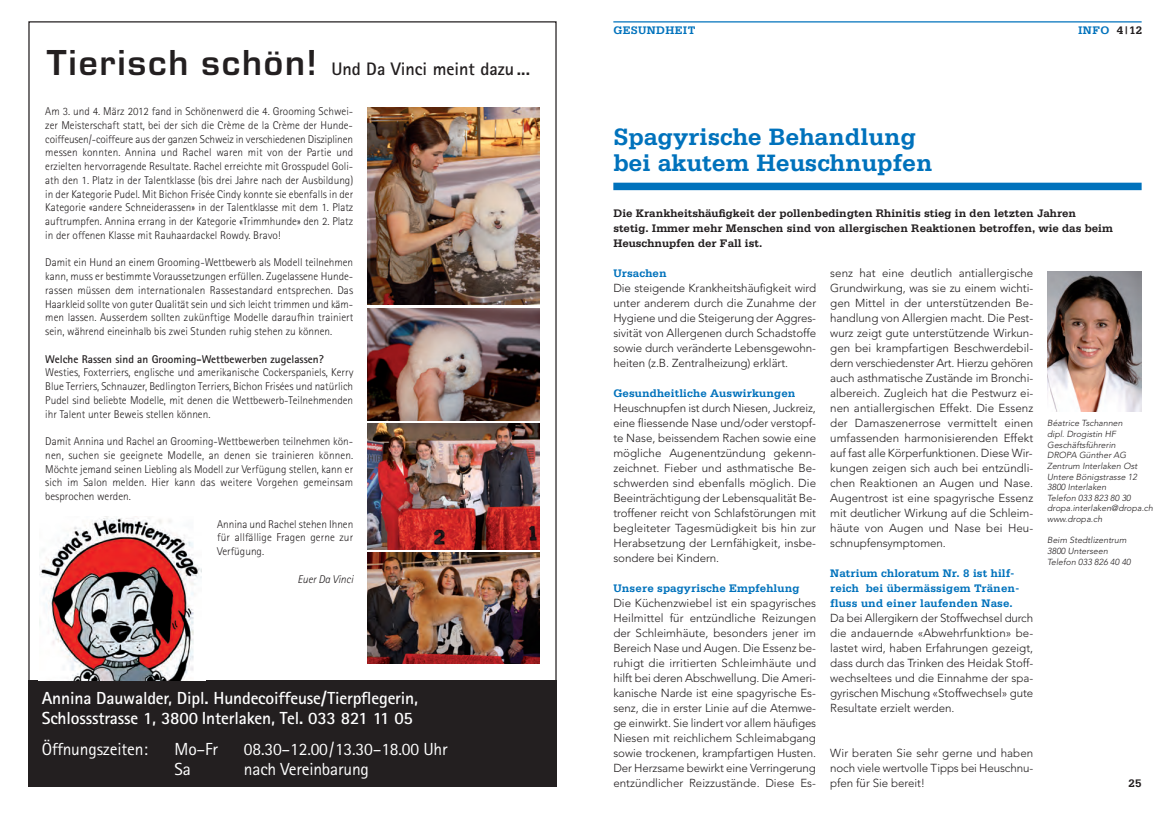
<style>
.page{position:relative;width:1170px;height:815px;background:#fff}
.page>*{position:absolute;margin:0;border:0;box-sizing:border-box;transform-origin:0 0}
.t1{font:700 37.5px "Eurostile T";letter-spacing:.05em;color:#231f20}
.t2{font:700 25px/26.2px "Serifa";color:#0072bc}
.t3{font:700 18.12px "Rotis Sans Serif";color:#231f20}
.t4{font:700 17.5px/20px "Rotis Sans Serif";letter-spacing:-.01em;color:#fff}
.t5{font:17.5px "Rotis Sans Serif";letter-spacing:-.01em;color:#fff}
.t6{font:300 11.5px/15px "Avenir";letter-spacing:-.005em;color:#231f20;text-align:justify}
.t7{font:700 11.5px/15px "Serifa";color:#231f20}
.t8{font:700 11.5px/15px "Serifa";letter-spacing:.01em;color:#0072bc}
.t9{font:700 11.5px "Serifa";letter-spacing:.03em;color:#0072bc}
.t10{font:300 11.25px/13.8px "Rotis Sans Serif";color:#231f20;text-align:justify}
.t11{font:700 11.25px "Rotis Sans Serif";color:#231f20}
.t12{font:italic 300 11.25px "Rotis Sans Serif";color:#231f20}
.t13{font:italic 300 8.75px/10.6px "Avenir";letter-spacing:.005em;color:#231f20}
.s1{color:#231f20}
</style>
<div class="page">
<div style="left:28px;top:680px;width:528px;height:107px;background:#231f20"></div>
<div style="left:38px;top:514px;width:168px;height:167px;background:#fff"></div>
<img style="left:40px;top:517px;width:161px;height:164px">
<img style="left:368px;top:108px;width:171px;height:197px">
<img style="left:368px;top:309px;width:171px;height:111px">
<img style="left:368px;top:424px;width:171px;height:125px">
<img style="left:368px;top:553px;width:171px;height:110px">
<div style="left:613px;top:183px;width:528px;height:7px;background:#0072bc"></div>
<hr style="left:613px;top:21px;width:528px;height:2px;background:#0072bc">
<img style="left:1047px;top:271px;width:94px;height:141px">
<h1 class="t1" style="left:47px;top:41px;width:272px">Tierisch schön!</h1>
<h3 class="t3" style="left:331px;top:63px;width:200px">Und Da Vinci meint dazu ...</h3>
<p class="t10" style="left:45px;top:106px;width:309px">Am 3. und 4. März 2012 fand in Schönenwerd die 4. Grooming Schwei - zer Meisterschaft statt, bei der sich die Crème de la Crème der Hunde&shy;coiffeusen/-coiffeure aus der ganzen Schweiz in verschiedenen Disziplinen messen konnten. Annina und Rachel waren mit von der Partie und erzielten hervorragende Resultate. Rachel erreichte mit Grosspudel Goli&shy;ath den 1. Platz in der Talentklasse (bis drei Jahre nach der Ausbildung) in der Kategorie Pudel. Mit Bichon Frisée Cindy konnte sie ebenfalls in der Kategorie «andere Schneiderassen» in der Talentklasse mit dem 1. Platz auftrumpfen. Annina errang in der Kategorie «Trimmhunde» den 2. Platz in der offenen Klasse mit Rauhaardackel Rowdy. Bravo!</p>
<p class="t10" style="left:45px;top:257px;width:309px">Damit ein Hund an einem Grooming-Wettbewerb als Modell teilnehmen kann, muss er bestimmte Voraussetzungen erfüllen. Zugelassene Hunde&shy;rassen müssen dem internationalen Rassestandard entsprechen. Das Haarkleid sollte von guter Qualität sein und sich leicht trimmen und käm&shy;men lassen. Ausserdem sollten zukünftige Modelle daraufhin trainiert sein, während eineinhalb bis zwei Stunden ruhig stehen zu können.</p>
<p class="t11" style="left:45px;top:355px;width:280px">Welche Rassen sind an Grooming-Wettbewerben zugelassen?</p>
<p class="t10" style="left:45px;top:367px;width:309px">Westies, Foxterriers, englische und amerikanische Cockerspaniels, Kerry Blue Terriers, Schnauzer, Bedlington Terriers, Bichon Frisées und natürlich Pudel sind beliebte Modelle, mit denen die Wettbewerb-Teilnehmenden ihr Talent unter Beweis stellen können.</p>
<p class="t10" style="left:45px;top:436px;width:309px">Damit Annina und Rachel an Grooming-Wettbewerben teilnehmen kön&shy;nen, suchen sie geeignete Modelle, an denen sie trainieren können.<br>Möchte jemand seinen Liebling als Modell zur Verfügung stellen, kann er sich im Salon melden. Hier kann das weitere Vorgehen gemeinsam besprochen werden.</p>
<p class="t10" style="left:217px;top:518px;width:137px">Annina und Rachel stehen Ihnen für allfällige Fragen gerne zur Verfügung.</p>
<p class="t12" style="left:297px;top:575px;width:57px">Euer Da Vinci</p>
<h3 class="t4" style="left:42px;top:690px;width:378px">Annina Dauwalder, Dipl. Hundecoiffeuse/Tierpflegerin,<br>Schlossstrasse 1, 3800 Interlaken, Tel. 033 821 11 05</h3>
<h3 class="t5" style="left:42px;top:742px;width:108px">Öffnungszeiten:</h3>
<h3 class="t5" style="left:174px;top:742px;width:45px">Mo–Fr</h3>
<h3 class="t5" style="left:244px;top:742px;width:205px">08.30–12.00/13.30–18.00 Uhr</h3>
<h3 class="t5" style="left:174px;top:763px;width:18px">Sa</h3>
<h3 class="t5" style="left:244px;top:763px;width:127px">nach Vereinbarung</h3>
<p class="t9" style="left:613px;top:27px;width:84px">GESUNDHEIT</p>
<h2 class="t2" style="left:613px;top:126px;width:321px">Spagyrische Behandlung bei akutem Heuschnupfen</h2>
<p class="t8" style="left:1077px;top:24px;width:66px">INFO <span class="s1">4|12</span></p>
<p class="t7" style="left:613px;top:206px;width:501px">Die Krankheitshäufigkeit der pollenbedingten Rhinitis stieg in den letzten Jahren stetig. Immer mehr Menschen sind von allergischen Reaktionen betroffen, wie das beim<br>Heuschnupfen der Fall ist.</p>
<p class="t8" style="left:613px;top:266px;width:55px">Ursachen</p>
<p class="t6" style="left:613px;top:281px;width:204px">Die steigende Krankheitshäufigkeit wird unter anderem durch die Zunahme der Hygiene und die Steigerung der Aggres&shy;sivität von Allergenen durch Schadstoffe sowie durch veränderte Lebensgewohn&shy;heiten (z.B. Zentralheizung) erklärt.</p>
<p class="t8" style="left:613px;top:386px;width:184px">Gesundheitliche Auswirkungen</p>
<p class="t6" style="left:613px;top:401px;width:204px">Heuschnupfen ist durch Niesen, Juckreiz, eine fliessende Nase und/oder verstopf&shy;te Nase, beissendem Rachen sowie eine mögliche Augenentzündung gekenn&shy;zeichnet. Fieber und asthmatische Be&shy;schwerden sind ebenfalls möglich. Die Beeinträchtigung der Lebensqualität Be&shy;troffener reicht von Schlafstörungen mit begleiteter Tagesmüdigkeit bis hin zur Herabsetzung der Lernfähigkeit, insbe&shy;sondere bei Kindern.</p>
<p class="t8" style="left:613px;top:581px;width:188px">Unsere spagyrische Empfehlung</p>
<p class="t6" style="left:613px;top:596px;width:204px">Die Küchenzwiebel ist ein spagyrisches Heilmittel für entzündliche Reizungen der Schleimhäute, besonders jener im Bereich Nase und Augen. Die Essenz be&shy;ruhigt die irritierten Schleimhäute und hilft bei deren Abschwellung. Die Ameri&shy;kanische Narde ist eine spagyrische Es&shy;senz, die in erster Linie auf die Atemwe&shy;ge einwirkt. Sie lindert vor allem häufiges Niesen mit reichlichem Schleimabgang sowie trockenen, krampfartigen Husten.<br>Der Herzsame bewirkt eine Verringerung entzündlicher Reizzustände. Diese Es-</p>
<p class="t6" style="left:830px;top:266px;width:205px">senz hat eine deutlich antiallergische Grundwirkung, was sie zu einem wichti&shy;gen Mittel in der unterstützenden Be&shy;handlung von Allergien macht. Die Pest&shy;wurz zeigt gute unterstützende Wirkun - gen bei krampfartigen Beschwerdebil&shy;dern verschiedenster Art. Hierzu gehören auch asthmatische Zustände im Bronchi&shy;albereich. Zugleich hat die Pestwurz ei&shy;nen antiallergischen Effekt. Die Essenz der Damaszenerrose vermittelt einen umfassenden harmonisierenden Effekt auf fast alle Körperfunktionen. Diese Wir&shy;kungen zeigen sich auch bei entzündli&shy;chen Reaktionen an Augen und Nase.<br>Augentrost ist eine spagyrische Essenz mit deutlicher Wirkung auf die Schleim&shy;häute von Augen und Nase bei Heu&shy;schnupfensymptomen.</p>
<p class="t8" style="left:830px;top:566px;width:190px">Natrium chloratum Nr. 8 ist hilf&shy;reich bei übermässigem Tränen&shy;fluss und einer laufenden Nase.</p>
<p class="t6" style="left:830px;top:611px;width:204px">Da bei Allergikern der Stoffwechsel durch die andauernde «Abwehrfunktion» be&shy;lastet wird, haben Erfahrungen gezeigt, dass durch das Trinken des Heidak Stoff&shy;wechseltees und die Einnahme der spa&shy;gyrischen Mischung «Stoffwechsel» gute Resultate erzielt werden.</p>
<p class="t6" style="left:830px;top:746px;width:204px">Wir beraten Sie sehr gerne und haben noch viele wertvolle Tipps bei Heuschnu - pfen für Sie bereit!</p>
<p class="t13" style="left:1047px;top:419px;width:107px">Béatrice Tschannen<br>dipl. Drogistin HF<br>Geschäftsführerin<br>DROPA Günther AG<br>Zentrum Interlaken Ost<br>Untere Bönigstrasse 12<br>3800 Interlaken<br>Telefon 033 823 80 30 dropa.interlaken@dropa.ch www.dropa.ch</p>
<p class="t13" style="left:1047px;top:536px;width:85px">Beim Stedtlizentrum<br>3800 Unterseen<br>Telefon 033 826 40 40</p>
<p class="t7" style="left:1128px;top:776px;width:15px">25</p>
</div>
